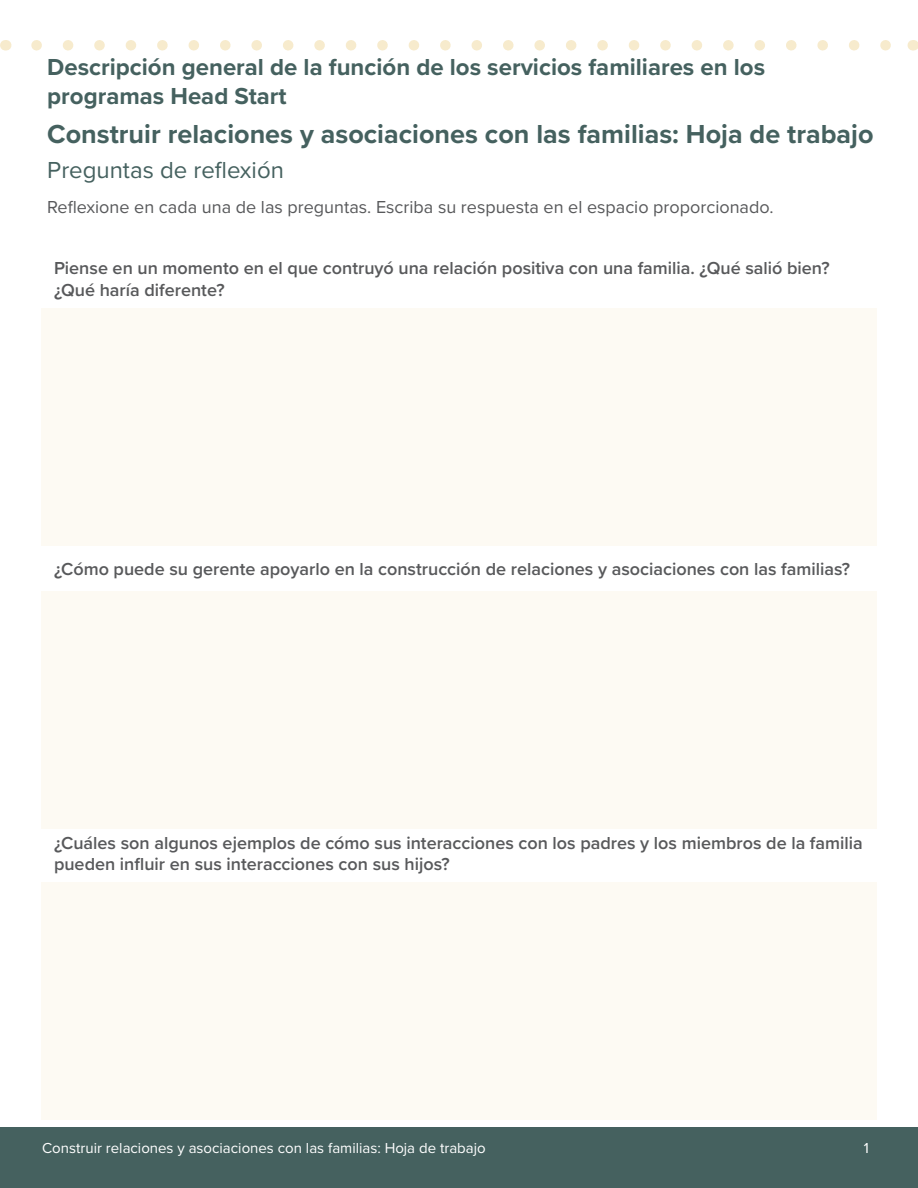
<style>
.page{position:relative;width:918px;height:1188px;background:#fff}
.page>*{position:absolute;margin:0;border:0;box-sizing:border-box;transform-origin:0 0}
.t1{font:700 27px "Proxima Nova";color:#45615f}
.t2{font:700 24px/28.8px "Proxima Nova";color:#45615f}
.t3{font:24px "Proxima Nova";color:#45615f}
.t4{font:600 18px/21.6px "Proxima Nova";color:#58595b}
.t5{font:18px "Proxima Nova";color:#58595b}
.t6{font:15px "Proxima Nova";color:#fff}
</style>
<div class="page">
<div style="left:0;top:1127px;width:918px;height:61px;background:#45615f"></div>
<svg style="left:37px;top:40px;width:854px;height:11px"></svg>
<div style="left:41px;top:308px;width:836px;height:238px;background:#fdfaf3"></div>
<div style="left:41px;top:591px;width:836px;height:237px;background:#fdfaf3"></div>
<div style="left:41px;top:882px;width:836px;height:238px;background:#fdfaf3"></div>
<h1 class="t2" style="left:47px;top:52px;width:719px">Descripción general de la función de los servicios familiares en los programas Head Start</h1>
<h2 class="t1" style="left:47px;top:114px;width:828px">Construir relaciones y asociaciones con las familias: Hoja de trabajo</h2>
<h3 class="t3" style="left:47px;top:152px;width:238px">Preguntas de reflexión</h3>
<p class="t5" style="left:47px;top:194px;width:728px">Reflexione en cada una de las preguntas. Escriba su respuesta en el espacio proporcionado.</p>
<p class="t4" style="left:54px;top:257px;width:777px">Piense en un momento en el que contruyó una relación positiva con una familia. ¿Qué salió bien? ¿Qué haría diferente?</p>
<p class="t4" style="left:54px;top:558px;width:798px">¿Cómo puede su gerente apoyarlo en la construcción de relaciones y asociaciones con las familias?</p>
<p class="t4" style="left:54px;top:831px;width:810px">¿Cuáles son algunos ejemplos de cómo sus interacciones con los padres y los miembros de la familia pueden influir en sus interacciones con sus hijos?</p>
<p class="t6" style="left:42px;top:1137px;width:445px">Construir relaciones y asociaciones con las familias: Hoja de trabajo</p>
<p class="t6" style="left:864px;top:1137px;width:7px">1</p>
</div>
